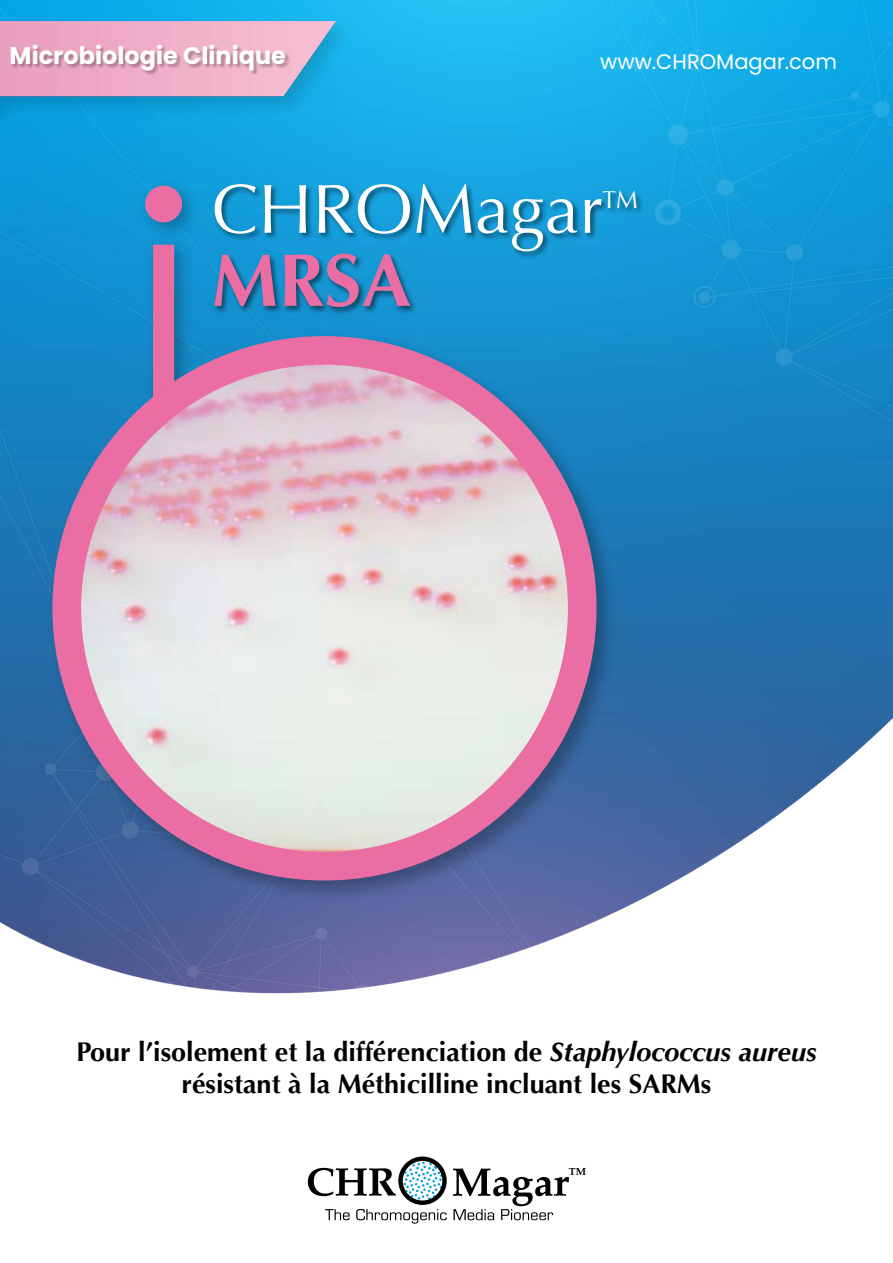
<style>
.page{position:relative;width:893px;height:1263px;background:#fff}
.page>*{position:absolute;margin:0;border:0;box-sizing:border-box;transform-origin:0 0}
.t1{font:700 74.85px "Optima";color:#ea6ea3}
.t2{font:69.6px "Optima";color:#fff}
.t3{font:700 27px/32.4px "Optima";color:#000;text-align:center}
.t4{font:24.3px "Optima";color:#fff}
.t5{font:700 24px "Poppins";color:#fff}
.t6{font:21px "Poppins";color:#fff}
.t7{font:700 10.35px "Palatino";color:#000}
.s1{font-style:italic}
</style>
<div class="page">
<img style="left:0;top:0;width:893px;height:1224px">
<svg style="left:404px;top:1161px;width:38px;height:39px"></svg>
<div style="left:398px;top:1156px;width:49px;height:49px;border:4px solid #000;border-radius:50%"></div>
<svg style="left:308px;top:1168px;width:88px;height:28px"></svg>
<svg style="left:325px;top:1209px;width:25px;height:11px"></svg>
<svg style="left:356px;top:1209px;width:91px;height:14px"></svg>
<svg style="left:453px;top:1168px;width:116px;height:52px"></svg>
<div style="left:0;top:16px;width:356px;height:113px;background:#000;opacity:.13"></div>
<img style="left:0;top:21px;width:335px;height:85px">
<div style="left:11px;top:46px;width:280px;height:30px;background:#000;opacity:.27"></div>
<div style="left:213px;top:182px;width:431px;height:133px;background:#000;opacity:.53"></div>
<div style="left:145px;top:237px;width:49px;height:198px;background:#000;opacity:.27"></div>
<div style="left:153px;top:245px;width:21px;height:170px;background:#ea6ea3"></div>
<div style="left:137px;top:178px;width:65px;height:64px;background:#000;opacity:.27"></div>
<div style="left:146px;top:186px;width:35px;height:36px;background:#ea6ea3;border-radius:50%"></div>
<div style="left:145px;top:186px;width:37px;height:36px;border:2px solid #ea6ea3;border-radius:50%"></div>
<div style="left:48px;top:331px;width:571px;height:572px;background:#000;opacity:.27"></div>
<img style="left:67px;top:358px;width:515px;height:508px">
<div style="left:52px;top:336px;width:545px;height:544px;border:29px solid #ea6ea3;border-radius:50%"></div>
<p class="t5" style="left:10px;top:42px;width:278px">Microbiologie Clinique</p>
<p class="t6" style="left:600px;top:49px;width:238px">www.CHROMagar.com</p>
<h2 class="t2" style="left:212px;top:169px;width:392px">CHROMagar</h2>
<p class="t4" style="left:603px;top:186px;width:37px">TM</p>
<h1 class="t1" style="left:212px;top:237px;width:201px">MRSA</h1>
<p class="t3" style="left:76px;top:1036px;width:742px">Pour l’isolement et la différenciation de <span class="s1">Staphylococcus aureus </span>résistant à la Méthicilline incluant les SARMs</p>
<p class="t7" style="left:569px;top:1163px;width:19px">TM</p>
</div>
